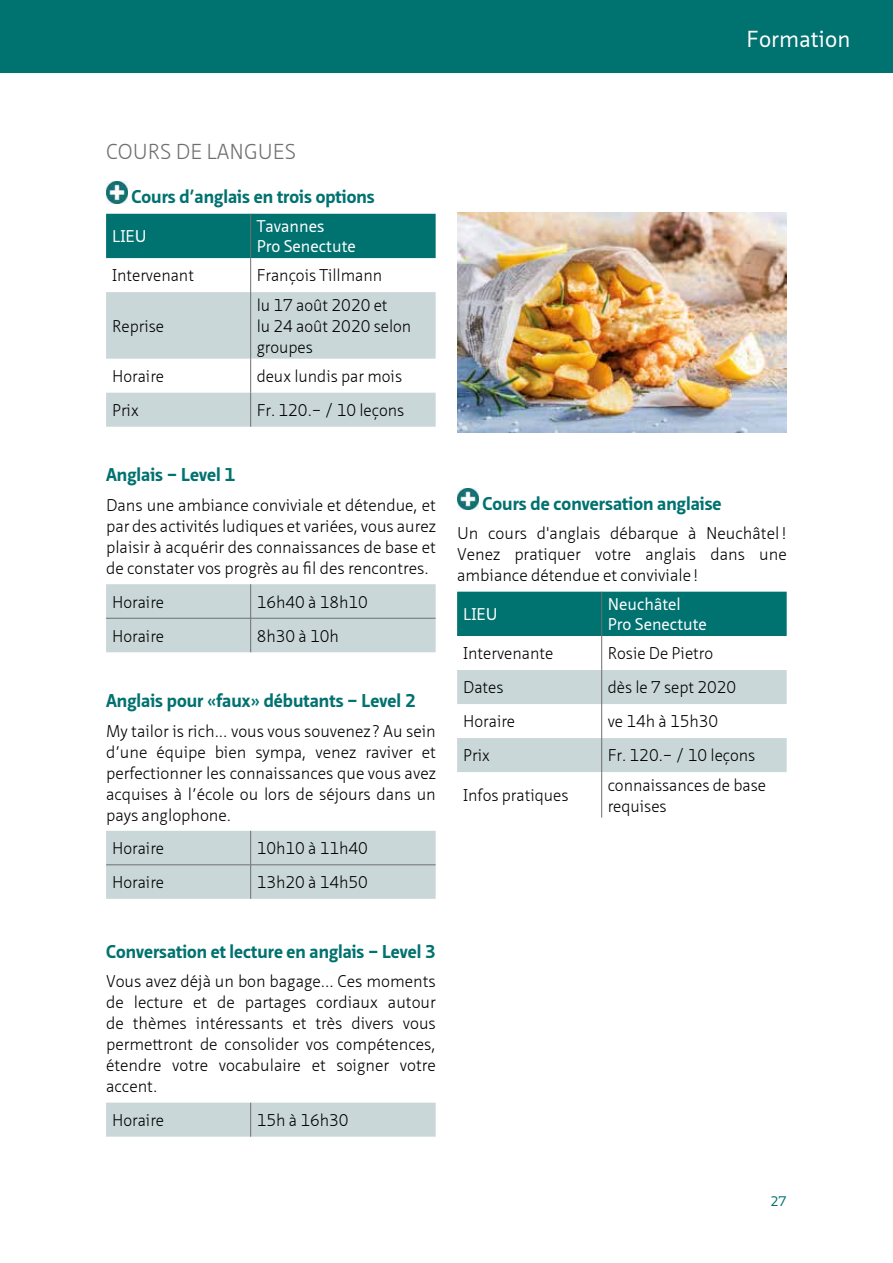
<style>
.page{position:relative;width:893px;height:1263px;background:#fff}
.page>*{position:absolute;margin:0;border:0;box-sizing:border-box;transform-origin:0 0}
.t1{font:22.5px "Neue Sans Pro";letter-spacing:.005em;color:#fff}
.t2{font:300 21px "Neue Sans Pro";color:#706f6f}
.t3{font:700 18px "Neue Sans Pro";color:#007270}
.t4{font:300 16.5px/21px "Neue Sans Pro";color:#000;text-align:justify}
.t5{font:16.5px/19.8px "Neue Sans Pro";color:#fff}
.t6{font:13.5px "Neue Sans Pro";color:#007270}
</style>
<div class="page">
<div style="left:0;top:0;width:893px;height:72px;background:#007270"></div>
<img style="left:106px;top:182px;width:22px;height:21px">
<div style="left:106px;top:214px;width:330px;height:44px;background:#007270"></div>
<svg style="left:106px;top:292px;width:330px;height:135px"></svg>
<hr style="left:250px;top:214px;width:1px;height:44px;background:#706f6f">
<hr style="left:250px;top:258px;width:1px;height:34px;background:#706f6f">
<hr style="left:250px;top:359px;width:1px;height:34px;background:#706f6f">
<hr style="left:250px;top:292px;width:1px;height:67px;background:#706f6f">
<hr style="left:250px;top:393px;width:1px;height:34px;background:#706f6f">
<div style="left:106px;top:584px;width:330px;height:68px;background:#cad7d8"></div>
<hr style="left:250px;top:584px;width:1px;height:34px;background:#706f6f">
<hr style="left:106px;top:618px;width:145px;height:1px;background:#706f6f">
<hr style="left:251px;top:618px;width:185px;height:1px;background:#706f6f">
<hr style="left:250px;top:618px;width:1px;height:34px;background:#706f6f">
<div style="left:106px;top:831px;width:330px;height:68px;background:#cad7d8"></div>
<hr style="left:250px;top:831px;width:1px;height:34px;background:#706f6f">
<hr style="left:106px;top:864px;width:145px;height:1px;background:#706f6f">
<hr style="left:251px;top:864px;width:185px;height:1px;background:#706f6f">
<hr style="left:250px;top:865px;width:1px;height:34px;background:#706f6f">
<div style="left:106px;top:1103px;width:330px;height:34px;background:#cad7d8"></div>
<hr style="left:250px;top:1102px;width:1px;height:35px;background:#706f6f">
<img style="left:457px;top:488px;width:22px;height:22px">
<div style="left:457px;top:592px;width:330px;height:44px;background:#007270"></div>
<svg style="left:457px;top:670px;width:330px;height:102px"></svg>
<hr style="left:601px;top:592px;width:1px;height:44px;background:#706f6f">
<hr style="left:601px;top:636px;width:1px;height:34px;background:#706f6f">
<hr style="left:601px;top:704px;width:1px;height:34px;background:#706f6f">
<hr style="left:601px;top:772px;width:1px;height:46px;background:#706f6f">
<hr style="left:601px;top:670px;width:1px;height:34px;background:#706f6f">
<hr style="left:601px;top:738px;width:1px;height:34px;background:#706f6f">
<img style="left:457px;top:213px;width:330px;height:219px">
<h1 class="t1" style="left:747px;top:24px;width:105px">Formation</h1>
<p class="t2" style="left:106px;top:138px;width:191px">COURS DE LANGUES</p>
<p class="t3" style="left:131px;top:185px;width:245px">Cours d’anglais en trois options</p>
<p class="t5" style="left:112px;top:226px;width:36px">LIEU</p>
<p class="t5" style="left:257px;top:216px;width:101px">Tavannes<br>Pro Senectute</p>
<p class="t4" style="left:112px;top:265px;width:83px">Intervenant</p>
<p class="t4" style="left:257px;top:265px;width:127px">François Tillmann</p>
<p class="t4" style="left:112px;top:315px;width:53px">Reprise</p>
<p class="t4" style="left:257px;top:294px;width:156px;text-align:left">lu 17 août 2020 et<br>lu 24 août 2020 selon groupes</p>
<p class="t4" style="left:112px;top:365px;width:53px">Horaire</p>
<p class="t4" style="left:257px;top:365px;width:147px">deux lundis par mois</p>
<p class="t4" style="left:112px;top:399px;width:28px">Prix</p>
<p class="t4" style="left:257px;top:399px;width:149px">Fr. 120.– / 10 leçons</p>
<p class="t3" style="left:106px;top:463px;width:131px">Anglais – Level 1</p>
<p class="t4" style="left:106px;top:494px;width:331px">Dans une ambiance conviviale et détendue, et par des activités ludiques et variées, vous aurez plaisir à acquérir des connaissances de base et de constater vos progrès au fil des rencontres.</p>
<p class="t4" style="left:112px;top:591px;width:53px">Horaire</p>
<p class="t4" style="left:257px;top:591px;width:113px">16h40 à 18h10</p>
<p class="t4" style="left:112px;top:625px;width:53px">Horaire</p>
<p class="t4" style="left:257px;top:625px;width:84px">8h30 à 10h</p>
<p class="t3" style="left:106px;top:689px;width:311px">Anglais pour «faux» débutants – Level 2</p>
<p class="t4" style="left:106px;top:720px;width:331px">My tailor is rich... vous vous souvenez ? Au sein d’une équipe bien sympa, venez raviver et perfectionner les connaissances que vous avez acquises à l’école ou lors de séjours dans un pays anglophone.</p>
<p class="t4" style="left:112px;top:837px;width:53px">Horaire</p>
<p class="t4" style="left:257px;top:837px;width:113px">10h10 à 11h40</p>
<p class="t4" style="left:112px;top:871px;width:53px">Horaire</p>
<p class="t4" style="left:257px;top:871px;width:113px">13h20 à 14h50</p>
<p class="t3" style="left:482px;top:492px;width:241px">Cours de conversation anglaise</p>
<p class="t4" style="left:457px;top:523px;width:331px">Un cours d'anglais débarque à Neuchâtel!<br>Venez pratiquer votre anglais dans une ambiance détendue et conviviale!</p>
<p class="t5" style="left:463px;top:604px;width:36px">LIEU</p>
<p class="t5" style="left:608px;top:594px;width:101px">Neuchâtel<br>Pro Senectute</p>
<p class="t4" style="left:463px;top:643px;width:92px">Intervenante</p>
<p class="t4" style="left:608px;top:643px;width:107px">Rosie De Pietro</p>
<p class="t4" style="left:463px;top:677px;width:42px">Dates</p>
<p class="t4" style="left:608px;top:677px;width:130px">dès le 7 sept 2020</p>
<p class="t4" style="left:463px;top:711px;width:53px">Horaire</p>
<p class="t4" style="left:608px;top:711px;width:112px">ve 14h à 15h30</p>
<p class="t4" style="left:463px;top:745px;width:28px">Prix</p>
<p class="t4" style="left:608px;top:745px;width:149px">Fr. 120.– / 10 leçons</p>
<p class="t4" style="left:463px;top:784px;width:107px">Infos pratiques</p>
<p class="t4" style="left:608px;top:774px;width:160px">connaissances de base requises</p>
<p class="t3" style="left:106px;top:940px;width:331px">Conversation et lecture en anglais – Level 3</p>
<p class="t4" style="left:106px;top:971px;width:331px">Vous avez déjà un bon bagage... Ces moments de lecture et de partages cordiaux autour de thèmes intéressants et très divers vous permettront de consolider vos compétences, étendre votre vocabulaire et soigner votre accent.</p>
<p class="t4" style="left:112px;top:1109px;width:53px">Horaire</p>
<p class="t4" style="left:257px;top:1109px;width:93px">15h à 16h30</p>
<p class="t6" style="left:770px;top:1192px;width:18px">27</p>
</div>
